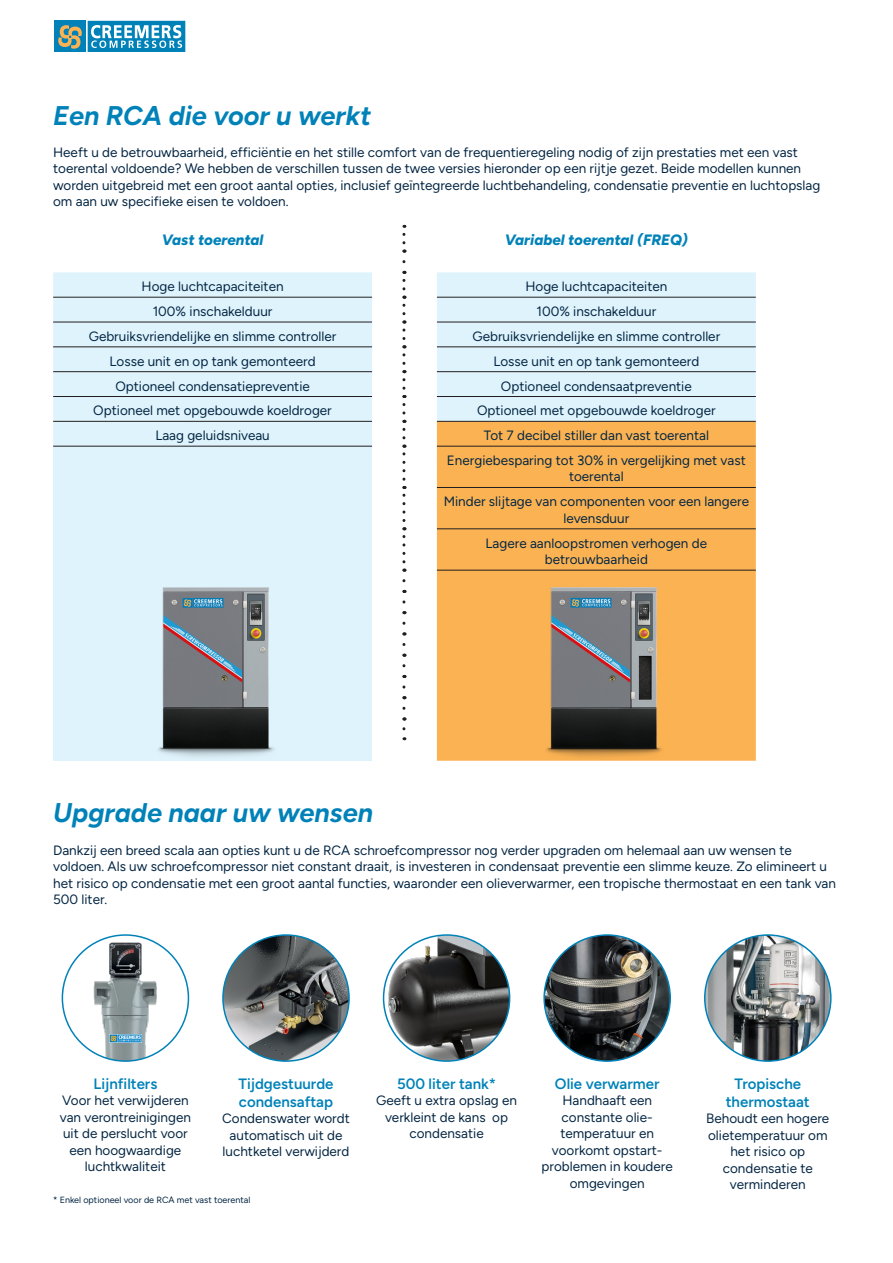
<style>
.page{position:relative;width:893px;height:1263px;background:#fff}
.page>*{position:absolute;margin:0;border:0;box-sizing:border-box;transform-origin:0 0}
.t1{font:italic 700 27px "Figtree";color:#0082b9}
.Subheader{font:600 15px/18px "Figtree";color:#0082b9}
.Subheader-2{font:italic 800 15px "Figtree";color:#0082b9}
.Subheader-3{font:13.5px/16.5px "Figtree";color:#052744;text-align:center}
.Footer_text{font:9px "Figtree";color:#052744}
</style>
<div class="page">
<div style="left:54px;top:21px;width:32px;height:31px;background:#0082b9"></div>
<svg style="left:58px;top:25px;width:24px;height:24px"></svg>
<svg style="left:88px;top:21px;width:97px;height:31px"></svg>
<div style="left:53px;top:272px;width:319px;height:174px;background:#dff3fc"></div>
<div style="left:437px;top:272px;width:319px;height:149px;background:#dff3fc"></div>
<div style="left:437px;top:422px;width:319px;height:339px;background:#fbb252"></div>
<div style="left:53px;top:446px;width:319px;height:315px;background:#dff3fc"></div>
<svg style="left:402px;top:225px;width:3px;height:18px"></svg>
<svg style="left:402px;top:250px;width:3px;height:12px"></svg>
<svg style="left:402px;top:271px;width:3px;height:18px"></svg>
<hr style="left:53px;top:297px;width:319px;height:1px;background:#231f20">
<hr style="left:53px;top:322px;width:319px;height:1px;background:#231f20">
<hr style="left:53px;top:347px;width:319px;height:1px;background:#231f20">
<hr style="left:53px;top:371px;width:319px;height:1px;background:#231f20">
<hr style="left:53px;top:396px;width:319px;height:1px;background:#231f20">
<svg style="left:402px;top:296px;width:3px;height:18px"></svg>
<svg style="left:402px;top:320px;width:3px;height:19px"></svg>
<svg style="left:402px;top:345px;width:3px;height:18px"></svg>
<svg style="left:402px;top:370px;width:3px;height:18px"></svg>
<svg style="left:402px;top:395px;width:3px;height:18px"></svg>
<hr style="left:437px;top:297px;width:319px;height:1px;background:#231f20">
<hr style="left:437px;top:322px;width:319px;height:1px;background:#231f20">
<hr style="left:437px;top:347px;width:319px;height:1px;background:#231f20">
<hr style="left:437px;top:371px;width:319px;height:1px;background:#231f20">
<hr style="left:437px;top:396px;width:319px;height:1px;background:#231f20">
<hr style="left:53px;top:421px;width:319px;height:1px;background:#231f20">
<svg style="left:402px;top:420px;width:3px;height:18px"></svg>
<hr style="left:437px;top:421px;width:319px;height:1px;background:#231f20">
<hr style="left:53px;top:446px;width:319px;height:1px;background:#231f20">
<svg style="left:402px;top:445px;width:3px;height:34px"></svg>
<hr style="left:437px;top:446px;width:319px;height:1px;background:#231f20">
<svg style="left:402px;top:486px;width:3px;height:34px"></svg>
<hr style="left:437px;top:487px;width:319px;height:1px;background:#231f20">
<svg style="left:402px;top:527px;width:3px;height:35px"></svg>
<hr style="left:437px;top:529px;width:319px;height:1px;background:#231f20">
<svg style="left:402px;top:569px;width:3px;height:12px"></svg>
<hr style="left:437px;top:570px;width:319px;height:1px;background:#231f20">
<svg style="left:402px;top:590px;width:3px;height:12px"></svg>
<svg style="left:402px;top:611px;width:3px;height:12px"></svg>
<svg style="left:402px;top:632px;width:3px;height:12px"></svg>
<svg style="left:402px;top:654px;width:3px;height:12px"></svg>
<svg style="left:402px;top:675px;width:3px;height:12px"></svg>
<svg style="left:402px;top:696px;width:3px;height:12px"></svg>
<svg style="left:402px;top:717px;width:3px;height:12px"></svg>
<img style="left:158px;top:587px;width:116px;height:170px">
<img style="left:488px;top:570px;width:234px;height:191px">
<img style="left:71px;top:935px;width:108px;height:126px">
<img style="left:223px;top:935px;width:126px;height:126px;border-radius:63px">
<img style="left:384px;top:935px;width:126px;height:126px;border-radius:63px">
<img style="left:544px;top:935px;width:126px;height:126px;border-radius:63px">
<img style="left:705px;top:935px;width:126px;height:126px;border-radius:63px">
<p class="t1" style="left:53px;top:99px;width:320px">Een RCA die voor u werkt</p>
<p class="Subheader-3" style="left:53px;top:144px;width:769px;text-align:left">Heeft u de betrouwbaarheid, efficiëntie en het stille comfort van de frequentieregeling nodig of zijn prestaties met een vast toerental voldoende? We hebben de verschillen tussen de twee versies hieronder op een rijtje gezet. Beide modellen kunnen worden uitgebreid met een groot aantal opties, inclusief geïntegreerde luchtbehandeling, condensatie preventie en luchtopslag om aan uw specifieke eisen te voldoen.</p>
<p class="Subheader-2" style="left:162px;top:231px;width:103px">Vast toerental</p>
<p class="Subheader-2" style="left:505px;top:231px;width:185px">Variabel toerental (FREQ)</p>
<p class="Subheader-3" style="left:142px;top:278px;width:144px">Hoge luchtcapaciteiten</p>
<p class="Subheader-3" style="left:525px;top:278px;width:144px">Hoge luchtcapaciteiten</p>
<p class="Subheader-3" style="left:153px;top:303px;width:121px">100% inschakelduur</p>
<p class="Subheader-3" style="left:536px;top:303px;width:121px">100% inschakelduur</p>
<p class="Subheader-3" style="left:89px;top:328px;width:249px">Gebruiksvriendelijke en slimme controller</p>
<p class="Subheader-3" style="left:472px;top:328px;width:249px">Gebruiksvriendelijke en slimme controller</p>
<p class="Subheader-3" style="left:110px;top:353px;width:207px">Losse unit en op tank gemonteerd</p>
<p class="Subheader-3" style="left:493px;top:353px;width:207px">Losse unit en op tank gemonteerd</p>
<p class="Subheader-3" style="left:115px;top:378px;width:196px">Optioneel condensatiepreventie</p>
<p class="Subheader-3" style="left:501px;top:378px;width:192px">Optioneel condensaatpreventie</p>
<p class="Subheader-3" style="left:93px;top:402px;width:240px">Optioneel met opgebouwde koeldroger</p>
<p class="Subheader-3" style="left:477px;top:402px;width:240px">Optioneel met opgebouwde koeldroger</p>
<p class="Subheader-3" style="left:155px;top:427px;width:116px">Laag geluidsniveau</p>
<p class="Subheader-3" style="left:484px;top:427px;width:227px">Tot 7 decibel stiller dan vast toerental</p>
<p class="Subheader-3" style="left:447px;top:452px;width:300px">Energiebesparing tot 30% in vergelijking met vast toerental</p>
<p class="Subheader-3" style="left:444px;top:493px;width:307px">Minder slijtage van componenten voor een langere levensduur</p>
<p class="Subheader-3" style="left:486px;top:535px;width:223px">Lagere aanloopstromen verhogen de betrouwbaarheid</p>
<p class="t1" style="left:53px;top:796px;width:322px">Upgrade naar uw wensen</p>
<p class="Subheader-3" style="left:53px;top:842px;width:784px;text-align:left">Dankzij een breed scala aan opties kunt u de RCA schroefcompressor nog verder upgraden om helemaal aan uw wensen te voldoen. Als uw schroefcompressor niet constant draait, is investeren in condensaat preventie een slimme keuze. Zo elimineert u het risico op condensatie met een groot aantal functies, waaronder een olieverwarmer, een tropische thermostaat en een tank van 500 liter.</p>
<p class="Subheader" style="left:93px;top:1074px;width:65px">Lijnfilters</p>
<p class="Subheader-3" style="left:60px;top:1092px;width:133px">Voor het verwijderen van verontreinigingen uit de perslucht voor een hoogwaardige luchtkwaliteit</p>
<p class="Subheader" style="left:238px;top:1074px;width:97px">Tijdgestuurde condensaftap</p>
<p class="Subheader-3" style="left:222px;top:1110px;width:129px">Condenswater wordt automatisch uit de luchtketel verwijderd</p>
<p class="Footer_text" style="left:53px;top:1195px;width:199px">* Enkel optioneel voor de RCA met vast toerental</p>
<p class="Subheader" style="left:397px;top:1074px;width:101px">500 liter tank*</p>
<p class="Subheader-3" style="left:376px;top:1092px;width:143px">Geeft u extra opslag en verkleint de kans op condensatie</p>
<p class="Subheader" style="left:555px;top:1074px;width:106px">Olie verwarmer</p>
<p class="Subheader-3" style="left:541px;top:1092px;width:133px">Handhaaft een constante olie&shy;temperatuur en voorkomt opstart&shy;problemen in koudere omgevingen</p>
<p class="Subheader" style="left:726px;top:1074px;width:86px;text-align:center">Tropische thermostaat</p>
<p class="Subheader-3" style="left:706px;top:1110px;width:125px;text-align:left">Behoudt een hogere olietemperatuur om</p>
<p class="Subheader-3" style="left:723px;top:1143px;width:92px">het risico op condensatie te verminderen</p>
</div>
